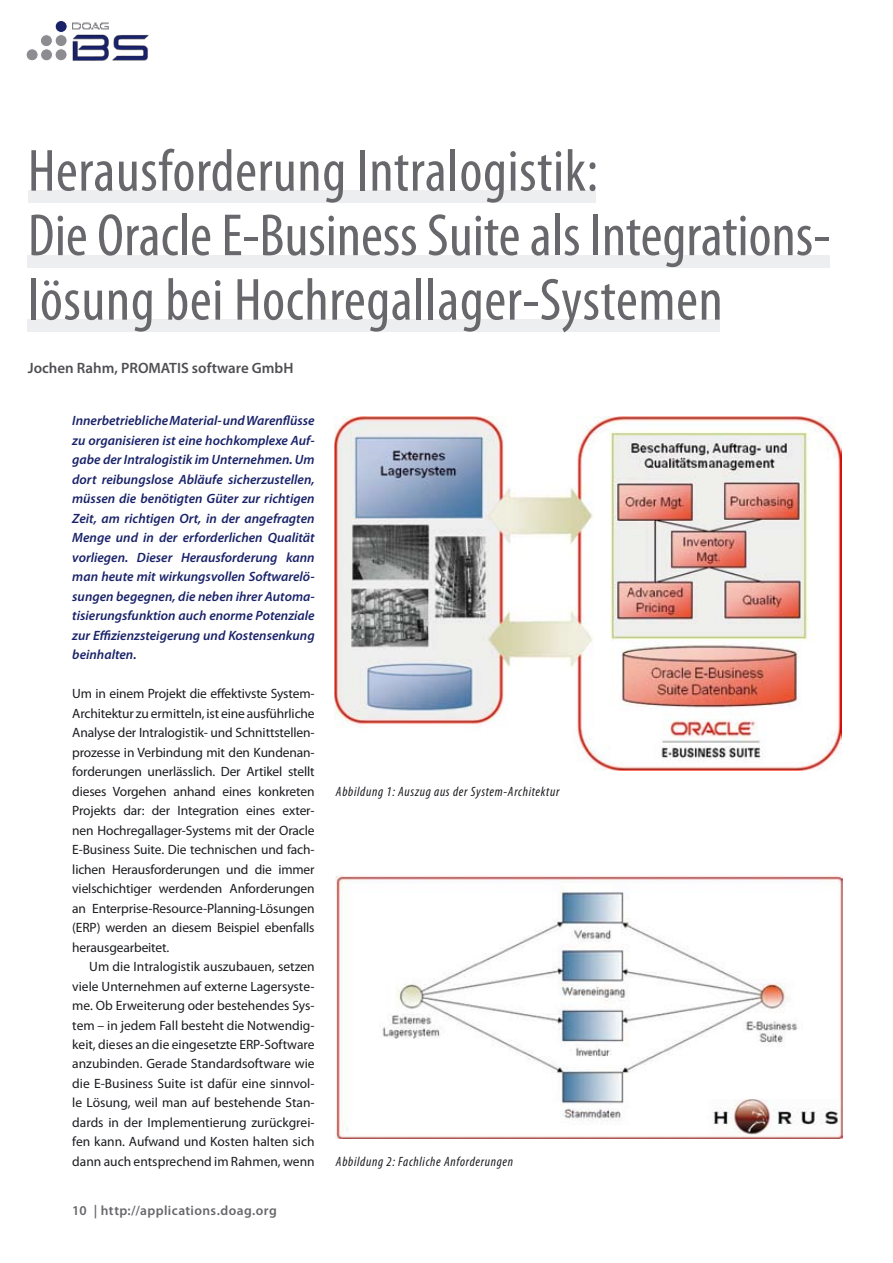
<style>
.page{position:relative;width:893px;height:1263px;background:#fff}
.page>*{position:absolute;margin:0;border:0;box-sizing:border-box;transform-origin:0 0}
.t1{font:condensed 60px/64.5px "Myriad Pro";letter-spacing:.01em;color:#68676c}
.t2{font:600 15px "Myriad Pro";color:#504f53}
.t3{font:13.5px/19.5px "Myriad Pro";letter-spacing:-.01em;color:#1b1c20;text-align:justify}
.t4{font:italic 600 13.5px/19.5px "Myriad Pro";color:#192269;text-align:justify}
.t5{font:italic condensed 13.5px "Myriad Pro";letter-spacing:.05em;color:#1b1c20}
.t6{font:600 13.5px "Myriad Pro";letter-spacing:.03em;color:#68676c}
</style>
<div class="page">
<div style="left:28px;top:190px;width:567px;height:13px;background:#edeeef"></div>
<div style="left:28px;top:255px;width:802px;height:13px;background:#edeeef"></div>
<div style="left:28px;top:319px;width:692px;height:13px;background:#edeeef"></div>
<img style="left:72px;top:22px;width:77px;height:39px">
<div style="left:40px;top:35px;width:12px;height:12px;background:#8d8c90;border-radius:50%"></div>
<div style="left:40px;top:34px;width:13px;height:13px;border:1px solid #fff;border-radius:50%"></div>
<div style="left:26px;top:49px;width:12px;height:12px;background:#8d8c90;border-radius:50%"></div>
<div style="left:26px;top:49px;width:12px;height:12px;border:1px solid #fff;border-radius:50%"></div>
<div style="left:55px;top:35px;width:12px;height:12px;background:#8d8c90;border-radius:50%"></div>
<div style="left:55px;top:34px;width:12px;height:13px;border:1px solid #fff;border-radius:50%"></div>
<div style="left:41px;top:49px;width:12px;height:12px;background:#8d8c90;border-radius:50%"></div>
<div style="left:40px;top:49px;width:13px;height:12px;border:1px solid #fff;border-radius:50%"></div>
<div style="left:55px;top:20px;width:12px;height:12px;background:#192269;border-radius:50%"></div>
<div style="left:55px;top:20px;width:12px;height:13px;border:1px solid #fff;border-radius:50%"></div>
<div style="left:55px;top:49px;width:12px;height:12px;background:#8d8c90;border-radius:50%"></div>
<div style="left:55px;top:49px;width:12px;height:12px;border:1px solid #fff;border-radius:50%"></div>
<img style="left:73px;top:22px;width:36px;height:11px">
<img style="left:334px;top:417px;width:508px;height:354px">
<img style="left:336px;top:875px;width:506px;height:264px">
<h1 class="t1" style="left:28px;top:138px;width:804px">Herausforderung Intralogistik:<br>Die Oracle E-Business Suite als Integrations&shy;lösung bei Hochregallager-Systemen</h1>
<p class="t2" style="left:28px;top:359px;width:267px">Jochen Rahm, PROMATIS software GmbH</p>
<p class="t4" style="left:72px;top:410px;width:244px">Innerbetriebliche Material- und Warenflüsse zu organisieren ist eine hochkomplexe Auf&shy;gabe der Intralogistik im Unternehmen. Um dort reibungslose Abläufe sicherzustellen, müssen die benötigten Güter zur richtigen Zeit, am richtigen Ort, in der angefragten Menge und in der erforderlichen Qualität vorliegen. Dieser Herausforderung kann man heute mit wirkungsvollen Softwarelö&shy;sungen begegnen, die neben ihrer Automa&shy;tisierungsfunktion auch enorme Potenziale zur Effizienzsteigerung und Kostensenkung beinhalten.</p>
<p class="t3" style="left:72px;top:683px;width:244px">Um in einem Projekt die effektivste System-Architektur zu ermitteln, ist eine ausführliche Analyse der Intralogistik- und Schnittstellen&shy;prozesse in Verbindung mit den Kundenan&shy;forderungen unerlässlich. Der Artikel stellt dieses Vorgehen anhand eines konkreten Projekts dar: der Integration eines exter&shy;nen Hochregallager-Systems mit der Oracle E-Business Suite. Die technischen und fach&shy;lichen Herausforderungen und die immer vielschichtiger werdenden Anforderungen an Enterprise-Resource-Planning-Lösungen (ERP) werden an diesem Beispiel ebenfalls herausgearbeitet.</p>
<p class="t3" style="left:72px;top:956px;width:244px;text-indent:17px">Um die Intralogistik auszubauen, setzen viele Unternehmen auf externe Lagersyste&shy;me. Ob Erweiterung oder bestehendes Sys&shy;tem – in jedem Fall besteht die Notwendig&shy;keit, dieses an die eingesetzte ERP-Software anzubinden. Gerade Standardsoftware wie die E-Business Suite ist dafür eine sinnvol&shy;le Lösung, weil man auf bestehende Stan&shy;dards in der Implementierung zurückgrei&shy;fen kann. Aufwand und Kosten halten sich dann auch entsprechend im Rahmen, wenn</p>
<p class="t6" style="left:72px;top:1202px;width:206px">10 | http://applications.doag.org</p>
<p class="t5" style="left:336px;top:783px;width:225px">Abbildung 1: Auszug aus der System-Architektur</p>
<p class="t5" style="left:336px;top:1153px;width:179px">Abbildung 2: Fachliche Anforderungen</p>
</div>
